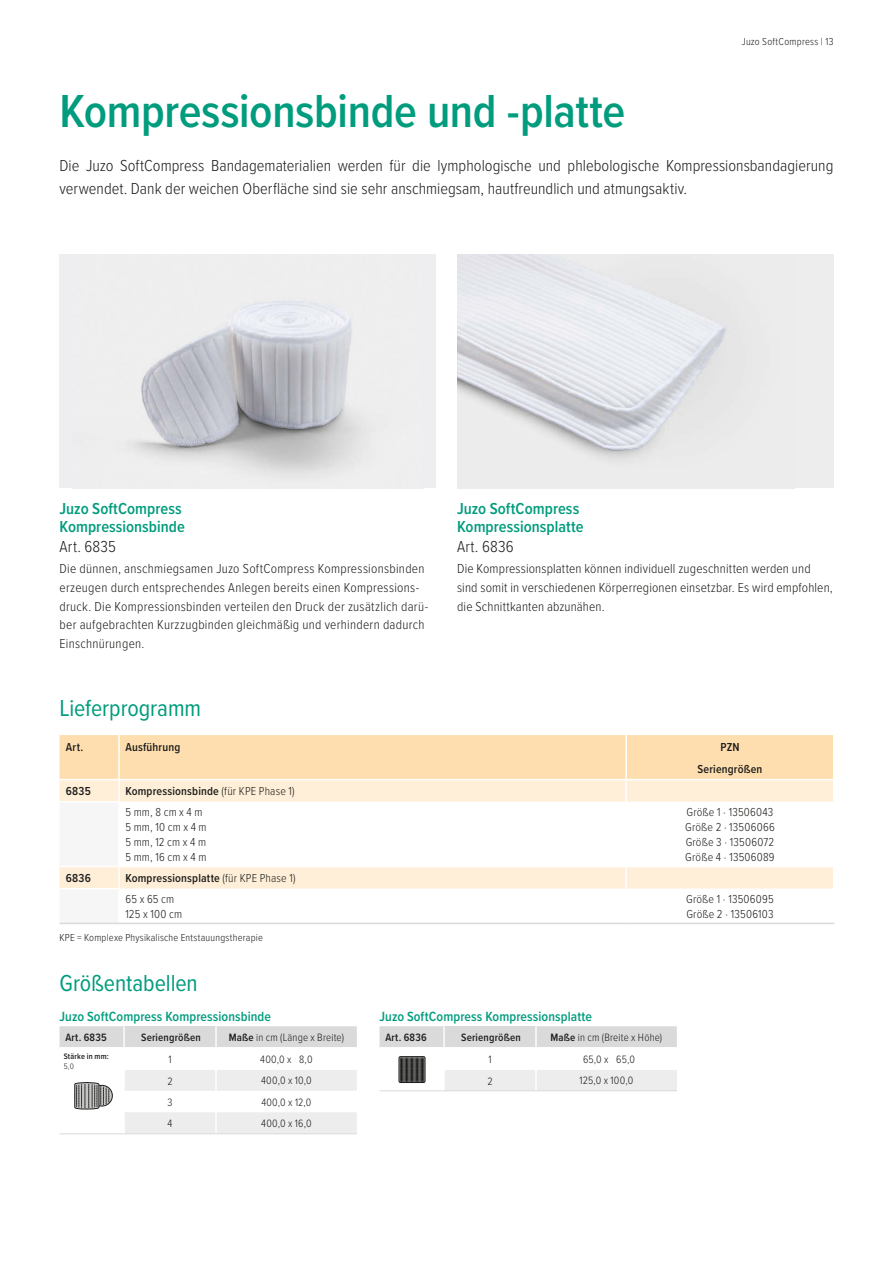
<style>
.page{position:relative;width:893px;height:1263px;background:#fff}
.page>*{position:absolute;margin:0;border:0;box-sizing:border-box;transform-origin:0 0}
.t1{font:600 48px "Proxima Nova Cond";letter-spacing:-.005em;color:#009c7d}
.t2{font:24px "Proxima Nova Cond";letter-spacing:-.005em;color:#009c7d}
.t3{font:300 16.5px/22.5px "Proxima Nova Cond";color:#1d1d1b}
.t4{font:600 16.5px/18px "Proxima Nova Cond";color:#009c7d}
.t5{font:600 13.8px "Proxima Nova Cond";letter-spacing:.005em;color:#009c7d}
.t6{font:300 13.5px/18.8px "Proxima Nova Cond";letter-spacing:.02em;color:#1d1d1b}
.t7{font:300 12px/15px "Proxima Nova Cond";letter-spacing:.015em;color:#1d1d1b}
.t8{font:600 12px/22.2px "Proxima Nova Cond";letter-spacing:.015em;color:#1d1d1b;text-align:center}
.t9{font:300 11.1px "Proxima Nova Cond";letter-spacing:.015em;color:#1d1d1b}
.t10{font:600 11.1px "Proxima Nova Cond";letter-spacing:.015em;color:#1d1d1b}
.t11{font:300 10.5px "Proxima Nova Cond";letter-spacing:.02em;color:#1d1d1b}
.t12{font:600 8.25px "Proxima Nova Cond";letter-spacing:.02em;color:#1d1d1b}
.t13{font:300 8.25px "Proxima Nova Cond";color:#1d1d1b}
.s1{font-weight:600}
</style>
<div class="page">
<div style="left:60px;top:254px;width:376px;height:234px;background:#eeeef0"></div>
<img style="left:133px;top:301px;width:231px;height:174px">
<div style="left:457px;top:254px;width:376px;height:234px;background:#ededed"></div>
<img style="left:457px;top:254px;width:272px;height:205px">
<svg style="left:60px;top:735px;width:774px;height:188px"></svg>
<hr style="left:118px;top:867px;width:2px;height:21px;background:#fff">
<hr style="left:60px;top:779px;width:59px;height:1px;background:#fff">
<hr style="left:118px;top:780px;width:2px;height:21px;background:#fff">
<hr style="left:60px;top:801px;width:60px;height:1px;background:#fff">
<hr style="left:60px;top:866px;width:59px;height:1px;background:#fff">
<hr style="left:60px;top:888px;width:60px;height:1px;background:#fff">
<hr style="left:118px;top:802px;width:2px;height:64px;background:#fff">
<hr style="left:119px;top:866px;width:507px;height:1px;background:#fff">
<hr style="left:118px;top:889px;width:2px;height:34px;background:#fff">
<hr style="left:833px;top:802px;width:1px;height:64px;background:#fff">
<hr style="left:626px;top:866px;width:208px;height:1px;background:#fff">
<hr style="left:833px;top:889px;width:1px;height:34px;background:#fff">
<hr style="left:60px;top:923px;width:59px;height:1px;background:#dadada">
<hr style="left:119px;top:923px;width:507px;height:1px;background:#dadada">
<hr style="left:626px;top:923px;width:208px;height:1px;background:#dadada">
<hr style="left:625px;top:735px;width:2px;height:22px;background:#fff">
<hr style="left:625px;top:757px;width:2px;height:22px;background:#fff">
<hr style="left:625px;top:802px;width:2px;height:64px;background:#fff">
<hr style="left:625px;top:889px;width:2px;height:34px;background:#fff">
<svg style="left:60px;top:1026px;width:297px;height:108px"></svg>
<svg style="left:379px;top:1026px;width:298px;height:65px"></svg>
<p class="t11" style="left:742px;top:33px;width:93px">Juzo SoftCompress | 13</p>
<h1 class="t1" style="left:60px;top:76px;width:567px">Kompressionsbinde und -platte</h1>
<p class="t3" style="left:60px;top:153px;width:775px">Die Juzo SoftCompress Bandagematerialien werden für die lymphologische und phlebologische Kompressionsbandagierung verwendet. Dank der weichen Oberfläche sind sie sehr anschmiegsam, hautfreundlich und atmungsaktiv.</p>
<p class="t4" style="left:60px;top:499px;width:127px">Juzo SoftCompress<br>Kompressionsbinde</p>
<p class="t3" style="left:60px;top:535px;width:58px">Art. 6835</p>
<p class="t6" style="left:60px;top:558px;width:370px">Die dünnen, anschmiegsamen Juzo SoftCompress Kompressionsbinden erzeugen durch entsprechendes Anlegen bereits einen Kompressions&shy;druck. Die Kompressionsbinden verteilen den Druck der zusätzlich darü&shy;ber aufgebrachten Kurzzugbinden gleichmäßig und verhindern dadurch Einschnürungen.</p>
<h2 class="t2" style="left:60px;top:690px;width:143px">Lieferprogramm</h2>
<p class="t4" style="left:457px;top:499px;width:128px">Juzo SoftCompress<br>Kompressionsplatte</p>
<p class="t3" style="left:457px;top:535px;width:58px">Art. 6836</p>
<p class="t6" style="left:457px;top:558px;width:377px">Die Kompressionsplatten können individuell zugeschnitten werden und sind somit in verschiedenen Körperregionen einsetzbar. Es wird empfohlen, die Schnittkanten abzunähen.</p>
<p class="t8" style="left:66px;top:735px;width:19px">Art.</p>
<p class="t8" style="left:125px;top:735px;width:56px">Ausführung</p>
<p class="t8" style="left:697px;top:735px;width:66px">PZN<br>Seriengrößen</p>
<p class="t8" style="left:66px;top:780px;width:26px">6835</p>
<p class="t7" style="left:125px;top:780px;width:171px;line-height:21px"><span class="s1">Kompressionsbinde</span> (für KPE Phase 1)<br>5 mm, 8 cm x 4 m</p>
<p class="t7" style="left:125px;top:819px;width:83px;text-align:justify">5 mm, 10 cm x 4 m 5 mm, 12 cm x 4 m 5 mm, 16 cm x 4 m</p>
<p class="t7" style="left:685px;top:804px;width:91px;text-align:justify">Größe 1 ∙ 13506043<br>Größe 2 ∙ 13506066<br>Größe 3 ∙ 13506072<br>Größe 4 ∙ 13506089</p>
<p class="t8" style="left:66px;top:867px;width:26px">6836</p>
<p class="t7" style="left:125px;top:867px;width:172px;line-height:21px"><span class="s1">Kompressionsplatte</span> (für KPE Phase 1)<br>65 x 65 cm</p>
<p class="t7" style="left:125px;top:906px;width:58px">125 x 100 cm</p>
<p class="t11" style="left:60px;top:930px;width:205px">KPE = Komplexe Physikalische Entstauungstherapie</p>
<h2 class="t2" style="left:60px;top:965px;width:140px">Größentabellen</h2>
<p class="t5" style="left:60px;top:1006px;width:213px">Juzo SoftCompress Kompressionsbinde</p>
<p class="t10" style="left:65px;top:1029px;width:43px">Art. 6835</p>
<p class="t10" style="left:141px;top:1029px;width:61px">Seriengrößen</p>
<p class="t9" style="left:229px;top:1029px;width:117px"><span class="s1">Maße</span> in cm (Länge x Breite)</p>
<p class="t9" style="left:168px;top:1051px;width:5px">1</p>
<p class="t9" style="left:260px;top:1051px;width:54px">400,0 x 8,0</p>
<p class="t9" style="left:167px;top:1073px;width:7px">2</p>
<p class="t9" style="left:261px;top:1072px;width:52px">400,0 x 10,0</p>
<p class="t9" style="left:168px;top:1094px;width:7px">3</p>
<p class="t9" style="left:261px;top:1094px;width:52px">400,0 x 12,0</p>
<p class="t9" style="left:168px;top:1115px;width:6px">4</p>
<p class="t9" style="left:261px;top:1115px;width:52px">400,0 x 16,0</p>
<p class="t12" style="left:64px;top:1050px;width:46px">Stärke in mm:</p>
<p class="t13" style="left:64px;top:1060px;width:12px">5,0</p>
<p class="t7" style="left:686px;top:891px;width:89px">Größe 1 ∙ 13506095<br>Größe 2 ∙ 13506103</p>
<p class="t5" style="left:379px;top:1006px;width:214px">Juzo SoftCompress Kompressionsplatte</p>
<p class="t10" style="left:385px;top:1029px;width:43px">Art. 6836</p>
<p class="t10" style="left:461px;top:1029px;width:61px">Seriengrößen</p>
<p class="t9" style="left:550px;top:1029px;width:113px"><span class="s1">Maße</span> in cm (Breite x Höhe)</p>
<p class="t9" style="left:488px;top:1051px;width:5px">1</p>
<p class="t9" style="left:583px;top:1051px;width:53px">65,0 x 65,0</p>
<p class="t9" style="left:487px;top:1073px;width:7px">2</p>
<p class="t9" style="left:579px;top:1072px;width:55px">125,0 x 100,0</p>
</div>
